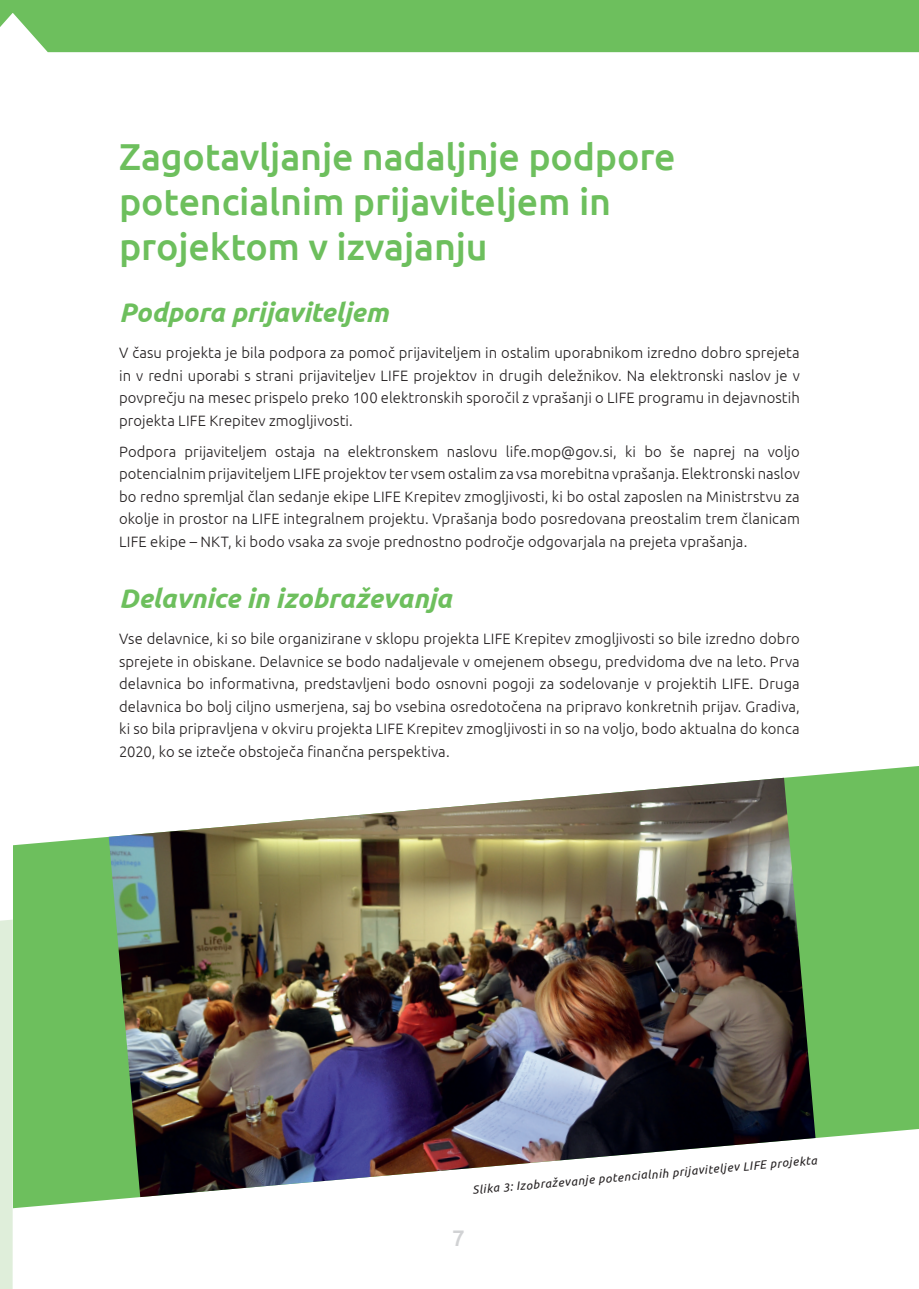
<style>
.page{position:relative;width:919px;height:1289px;background:#fff}
.page>*{position:absolute;margin:0;border:0;box-sizing:border-box;transform-origin:0 0}
.t1{font:500 37.5px/45px "Ubuntu";letter-spacing:-.005em;color:#6dbf5d}
.t2{font:italic 700 27px "Ubuntu";letter-spacing:-.005em;color:#6dbf5d}
.t3{font:500 22.5px "Ubuntu";color:#d1d2d4}
.t4{font:300 15px/22.5px "Ubuntu";letter-spacing:.005em;color:#231f20;text-align:justify}
.t5{font:italic 12px "Ubuntu";color:#231f20}
</style>
<div class="page">
<div style="left:0;top:13px;width:918px;height:39px;background:#6dbf5d"></div>
<div style="left:0;top:0;width:918px;height:13px;background:#6dbf5d"></div>
<svg style="left:13px;top:766px;width:905px;height:442px;fill:#6dbf5d"></svg>
<img style="left:109px;top:777px;width:706px;height:419px">
<svg style="left:0;top:919px;width:13px;height:369px;background:#dfeeda"></svg>
<h1 class="t1" style="left:119px;top:132px;width:558px">Zagotavljanje nadaljnje podpore potencialnim prijaviteljem in projektom v izvajanju</h1>
<h2 class="t2" style="left:119px;top:296px;width:270px">Podpora prijaviteljem</h2>
<p class="t4" style="left:119px;top:341px;width:682px">V času projekta je bila podpora za pomoč prijaviteljem in ostalim uporabnikom izredno dobro sprejeta in v redni uporabi s strani prijaviteljev LIFE projektov in drugih deležnikov. Na elektronski naslov je v povprečju na mesec prispelo preko 100 elektronskih sporočil z vprašanji o LIFE programu in dejavnostih projekta LIFE Krepitev zmogljivosti.</p>
<p class="t4" style="left:119px;top:440px;width:682px">Podpora prijaviteljem ostaja na elektronskem naslovu life.mop@gov.si, ki bo še naprej na voljo potencialnim prijaviteljem LIFE projektov ter vsem ostalim za vsa morebitna vprašanja. Elektronski naslov bo redno spremljal član sedanje ekipe LIFE Krepitev zmogljivosti, ki bo ostal zaposlen na Ministrstvu za okolje in prostor na LIFE integralnem projektu. Vprašanja bodo posredovana preostalim trem članicam LIFE ekipe – NKT, ki bodo vsaka za svoje prednostno področje odgovarjala na prejeta vprašanja.</p>
<h2 class="t2" style="left:119px;top:582px;width:334px">Delavnice in izobraževanja</h2>
<p class="t4" style="left:119px;top:627px;width:682px">Vse delavnice, ki so bile organizirane v sklopu projekta LIFE Krepitev zmogljivosti so bile izredno dobro sprejete in obiskane. Delavnice se bodo nadaljevale v omejenem obsegu, predvidoma dve na leto. Prva delavnica bo informativna, predstavljeni bodo osnovni pogoji za sodelovanje v projektih LIFE. Druga delavnica bo bolj ciljno usmerjena, saj bo vsebina osredotočena na pripravo konkretnih prijav. Gradiva, ki so bila pripravljena v okviru projekta LIFE Krepitev zmogljivosti in so na voljo, bodo aktualna do konca 2020, ko se izteče obstoječa finančna perspektiva.</p>
<p class="t5" style="left:471px;top:1182px;width:347px;rotate:-5deg">Slika 3: Izobraževanje potencialnih prijaviteljev LIFE projekta</p>
<h3 class="t3" style="left:452px;top:1223px;width:14px">7</h3>
</div>
